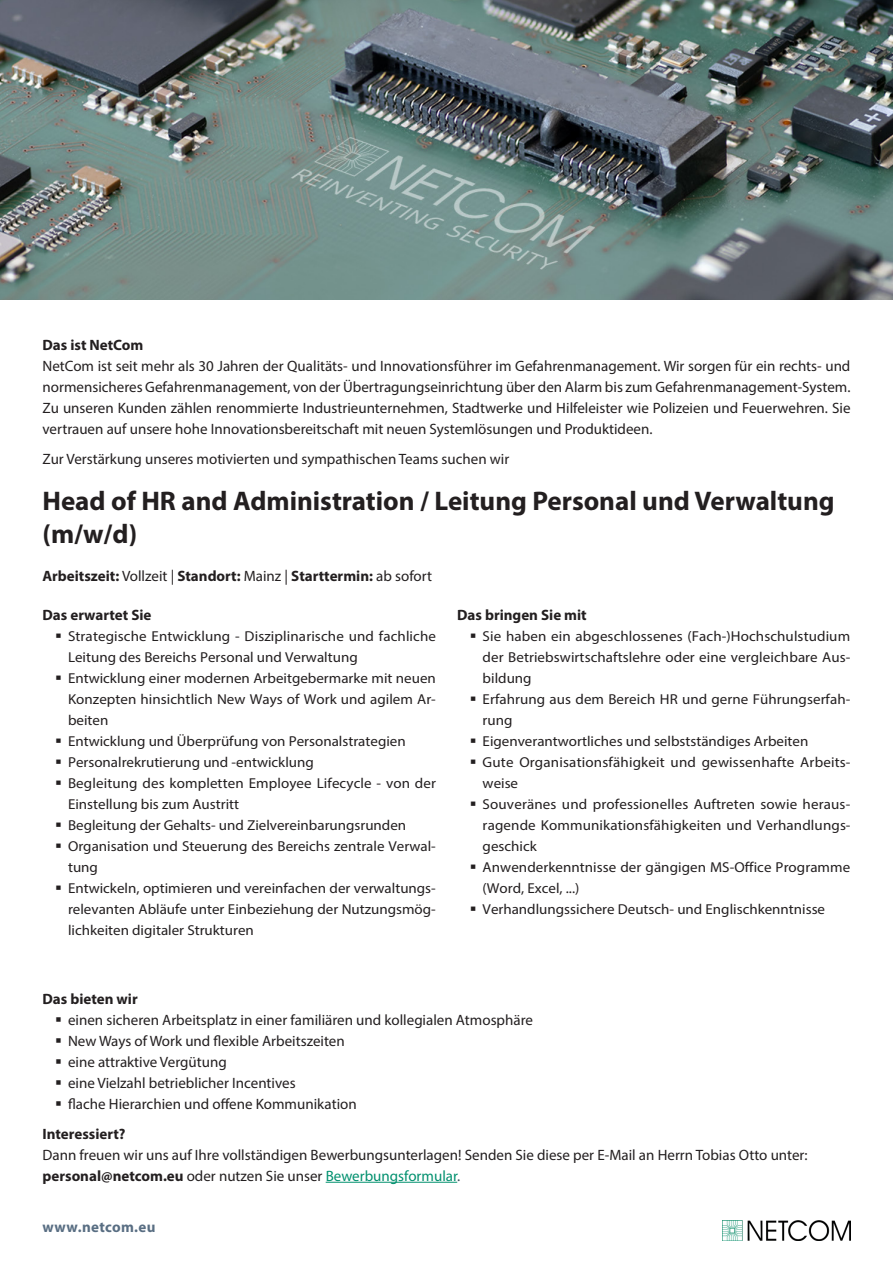
<style>
.page{position:relative;width:893px;height:1263px;background:#fff}
.page>*{position:absolute;margin:0;border:0;box-sizing:border-box;transform-origin:0 0}
.t1{font:700 27px/33px "Myriad Pro";color:#231f20}
.t2{font:15px/21px "Myriad Pro";color:#231f20;text-align:justify}
.t3{font:700 15px "Myriad Pro";color:#231f20}
.t4{font:15px "Myriad Variable Concept";letter-spacing:.02em;color:#596e83}
.t5{font:14.4px/21px "Myriad Pro";color:#231f20;scale:1.04 1}
.s1{font-weight:400}
.s2{font-weight:400;color:#00906e}
.s3{font-weight:400;color:#3d4d5e}
</style>
<div class="page">
<img style="left:0;top:0;width:893px;height:300px">
<hr style="left:326px;top:1182px;width:131px;height:1px;background:#00906e">
<img style="left:723px;top:1220px;width:127px;height:21px">
<p class="t3" style="left:43px;top:336px;width:102px">Das ist NetCom</p>
<p class="t2" style="left:43px;top:356px;width:809px">NetCom ist seit mehr als 30 Jahren der Qualitäts- und Innovationsführer im Gefahrenmanagement. Wir sorgen für ein rechts- und normensicheres Gefahrenmanagement, von der Übertragungseinrichtung über den Alarm bis zum Gefahrenmanagement-System.<br>Zu unseren Kunden zählen renommierte Industrieunternehmen, Stadtwerke und Hilfeleister wie Polizeien und Feuerwehren. Sie vertrauen auf unsere hohe Innovationsbereitschaft mit neuen Systemlösungen und Produktideen.</p>
<p class="t2" style="left:43px;top:448px;width:468px">Zur Verstärkung unseres motivierten und sympathischen Teams suchen wir</p>
<p class="t1" style="left:43px;top:483px;width:794px">Head of HR and Administration / Leitung Personal und Verwaltung (m/w/d)</p>
<p class="t3" style="left:43px;top:566px;width:391px">Arbeitszeit: <span class="s1">Vollzeit |</span> Standort: <span class="s1">Mainz |</span> Starttermin: <span class="s1">ab sofort</span></p>
<p class="t3" style="left:43px;top:606px;width:111px">Das erwartet Sie</p>
<p class="t5" style="left:68px;top:626px;width:355px">Strategische Entwicklung - Disziplinarische und fachliche<br>Leitung des Bereichs Personal und Verwaltung</p>
<p class="t5" style="left:68px;top:668px;width:355px;text-align:justify">Entwicklung einer modernen Arbeitgebermarke mit neuen Konzepten hinsichtlich New Ways of Work und agilem Ar&shy;beiten</p>
<p class="t5" style="left:68px;top:731px;width:326px">Entwicklung und Überprüfung von Personalstrategien</p>
<p class="t5" style="left:68px;top:752px;width:238px">Personalrekrutierung und -entwicklung</p>
<p class="t5" style="left:68px;top:773px;width:355px">Begleitung des kompletten Employee Lifecycle - von der<br>Einstellung bis zum Austritt</p>
<p class="t5" style="left:68px;top:815px;width:327px">Begleitung der Gehalts- und Zielvereinbarungsrunden</p>
<p class="t5" style="left:68px;top:836px;width:355px">Organisation und Steuerung des Bereichs zentrale Verwal&shy;tung</p>
<p class="t5" style="left:68px;top:878px;width:355px;text-align:justify">Entwickeln, optimieren und vereinfachen der verwaltungs&shy;relevanten Abläufe unter Einbeziehung der Nutzungsmög&shy;lichkeiten digitaler Strukturen</p>
<p class="t3" style="left:457px;top:606px;width:131px">Das bringen Sie mit</p>
<p class="t5" style="left:483px;top:626px;width:355px;text-align:justify">Sie haben ein abgeschlossenes (Fach-)Hochschulstudium der Betriebswirtschaftslehre oder eine vergleichbare Aus&shy;bildung</p>
<p class="t5" style="left:483px;top:689px;width:355px">Erfahrung aus dem Bereich HR und gerne Führungserfah&shy;rung</p>
<p class="t5" style="left:483px;top:731px;width:315px">Eigenverantwortliches und selbstständiges Arbeiten</p>
<p class="t5" style="left:483px;top:752px;width:355px">Gute Organisationsfähigkeit und gewissenhafte Arbeits&shy;weise</p>
<p class="t5" style="left:483px;top:794px;width:355px;text-align:justify">Souveränes und professionelles Auftreten sowie heraus&shy;ragende Kommunikationsfähigkeiten und Verhandlungs&shy;geschick</p>
<p class="t5" style="left:483px;top:857px;width:355px">Anwenderkenntnisse der gängigen MS-Office Programme (Word, Excel, ...)</p>
<p class="t5" style="left:483px;top:899px;width:331px">Verhandlungssichere Deutsch- und Englischkenntnisse</p>
<p class="t3" style="left:43px;top:989px;width:97px">Das bieten wir</p>
<p class="t2" style="left:68px;top:1009px;width:466px">einen sicheren Arbeitsplatz in einer familiären und kollegialen Atmosphäre</p>
<p class="t2" style="left:68px;top:1030px;width:278px">New Ways of Work und flexible Arbeitszeiten</p>
<p class="t2" style="left:68px;top:1051px;width:160px">eine attraktive Vergütung</p>
<p class="t2" style="left:68px;top:1072px;width:229px">eine Vielzahl betrieblicher Incentives</p>
<p class="t2" style="left:68px;top:1093px;width:290px">flache Hierarchien und offene Kommunikation</p>
<p class="t3" style="left:43px;top:1124px;width:85px">Interessiert?</p>
<p class="t2" style="left:43px;top:1144px;width:767px">Dann freuen wir uns auf Ihre vollständigen Bewerbungsunterlagen! Senden Sie diese per E-Mail an Herrn Tobias Otto unter:</p>
<p class="t3" style="left:43px;top:1166px;width:419px">personal@netcom.eu <span class="s1">oder nutzen Sie unser</span> <span class="s2">Bewerbungsformular</span><span class="s3">.</span></p>
<p class="t4" style="left:43px;top:1218px;width:114px">www.netcom.eu</p>
</div>
